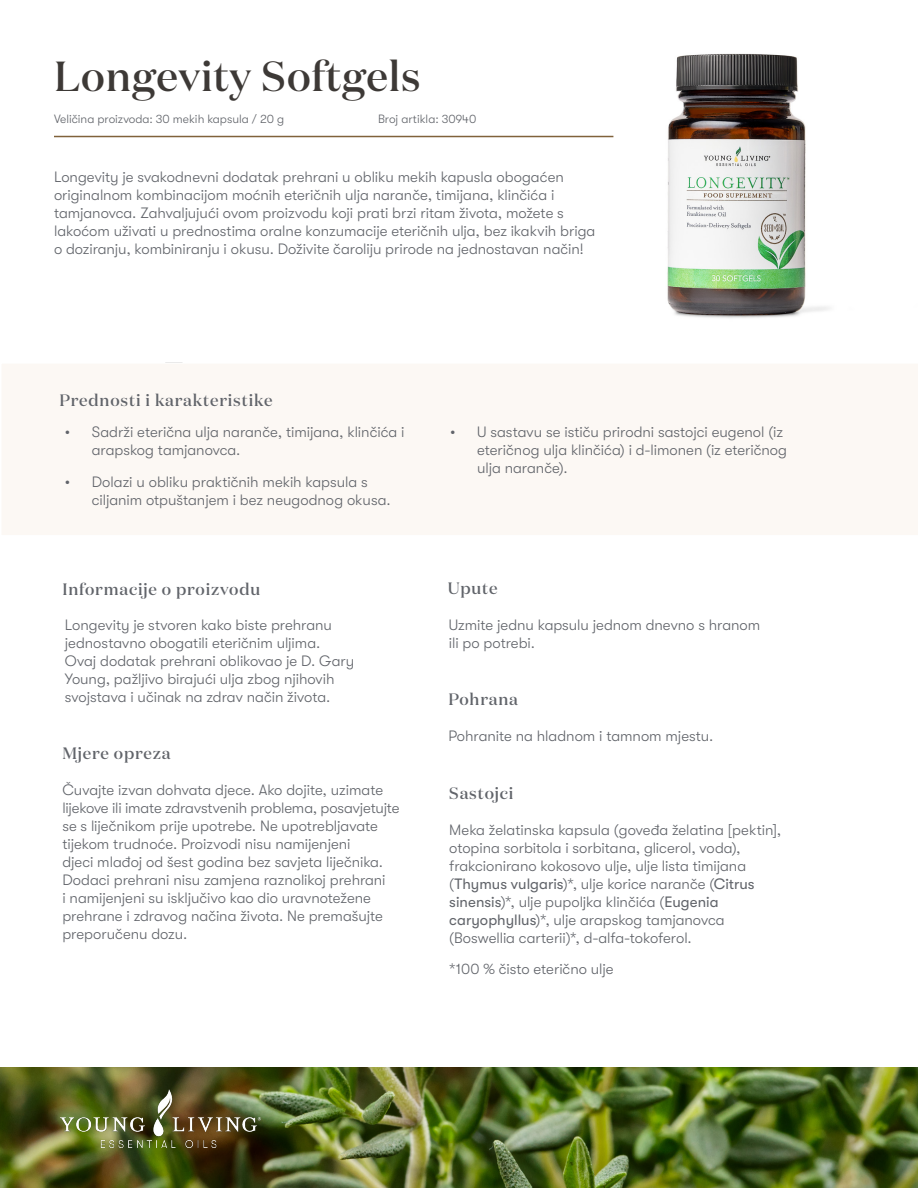
<style>
.page{position:relative;width:918px;height:1188px;background:#fff}
.page>*{position:absolute;margin:0;border:0;box-sizing:border-box;transform-origin:0 0}
.t1{font:500 42px "Domaine Display";letter-spacing:.02em;color:#3d3936}
.t2{font:500 16.5px "Domaine Display";letter-spacing:.05em;color:#61646a}
.t3{font:300 15px/18px "GT Walsheim Pro";letter-spacing:-.005em;color:#61646a}
.t4{font:300 12px "GT Walsheim Pro";color:#61646a}
.s1{font-weight:400}
</style>
<div class="page">
<img style="left:0;top:1067px;width:918px;height:121px">
<img style="left:60px;top:1090px;width:201px;height:58px">
<img style="left:539px;top:53px;width:291px;height:265px">
<hr style="left:54px;top:136px;width:559px;height:1px;background:#80623b">
<div style="left:2px;top:362px;width:916px;height:173px;background:#fcf8f4"></div>
<h1 class="t1" style="left:54px;top:49px;width:368px">Longevity Softgels</h1>
<p class="t4" style="left:54px;top:112px;width:232px">Veličina proizvoda: 30 mekih kapsula / 20 g</p>
<p class="t4" style="left:378px;top:112px;width:100px">Broj artikla: 30940</p>
<p class="t3" style="left:54px;top:168px;width:543px">Longevity je svakodnevni dodatak prehrani u obliku mekih kapusla obogaćen originalnom kombinacijom moćnih eteričnih ulja naranče, timijana, klinčića i tamjanovca. Zahvaljujući ovom proizvodu koji prati brzi ritam života, možete s lakoćom uživati u prednostima oralne konzumacije eteričnih ulja, bez ikakvih briga o doziranju, kombiniranju i okusu. Doživite čaroliju prirode na jednostavan način!</p>
<p class="t2" style="left:59px;top:390px;width:215px">Prednosti i karakteristike</p>
<p class="t3" style="left:92px;top:423px;width:314px;text-indent:-27px">• Sadrži eterična ulja naranče, timijana, klinčića i arapskog tamjanovca.</p>
<p class="t3" style="left:92px;top:473px;width:300px;text-indent:-27px">• Dolazi u obliku praktičnih mekih kapsula s ciljanim otpuštanjem i bez neugodnog okusa.</p>
<p class="t3" style="left:477px;top:423px;width:311px;text-indent:-27px">• U sastavu se ističu prirodni sastojci eugenol (iz eteričnog ulja klinčića) i d-limonen (iz eteričnog ulja naranče).</p>
<p class="t2" style="left:62px;top:578px;width:199px">Informacije o proizvodu</p>
<p class="t2" style="left:448px;top:578px;width:51px">Upute</p>
<p class="t3" style="left:65px;top:616px;width:291px">Longevity je stvoren kako biste prehranu jednostavno obogatili eteričnim uljima.<br>Ovaj dodatak prehrani oblikovao je D. Gary Young, pažljivo birajući ulja zbog njihovih svojstava i učinak na zdrav način života.</p>
<p class="t2" style="left:62px;top:743px;width:110px">Mjere opreza</p>
<p class="t3" style="left:62px;top:781px;width:339px">Čuvajte izvan dohvata djece. Ako dojite, uzimate lijekove ili imate zdravstvenih problema, posavjetujte se s liječnikom prije upotrebe. Ne upotrebljavate tijekom trudnoće. Proizvodi nisu namijenjeni<br>djeci mlađoj od šest godina bez savjeta liječnika.<br>Dodaci prehrani nisu zamjena raznolikoj prehrani<br>i namijenjeni su isključivo kao dio uravnotežene prehrane i zdravog načina života. Ne premašujte preporučenu dozu.</p>
<p class="t3" style="left:449px;top:616px;width:313px">Uzmite jednu kapsulu jednom dnevno s hranom ili po potrebi.</p>
<p class="t2" style="left:448px;top:689px;width:71px">Pohrana</p>
<p class="t3" style="left:448px;top:727px;width:267px">Pohranite na hladnom i tamnom mjestu.</p>
<p class="t2" style="left:449px;top:782px;width:66px">Sastojci</p>
<p class="t3" style="left:449px;top:821px;width:334px">Meka želatinska kapsula (goveđa želatina [pektin], otopina sorbitola i sorbitana, glicerol, voda), frakcionirano kokosovo ulje, ulje lista timijana (<span class="s1">Thymus vulgaris</span>)*, ulje korice naranče (<span class="s1">Citrus sinensis</span>)*, ulje pupoljka klinčića (<span class="s1">Eugenia caryophyllus</span>)*, ulje arapskog tamjanovca (Boswellia carterii)*, d-alfa-tokoferol.</p>
<p class="t3" style="left:449px;top:960px;width:166px">*100 % čisto eterično ulje</p>
</div>
